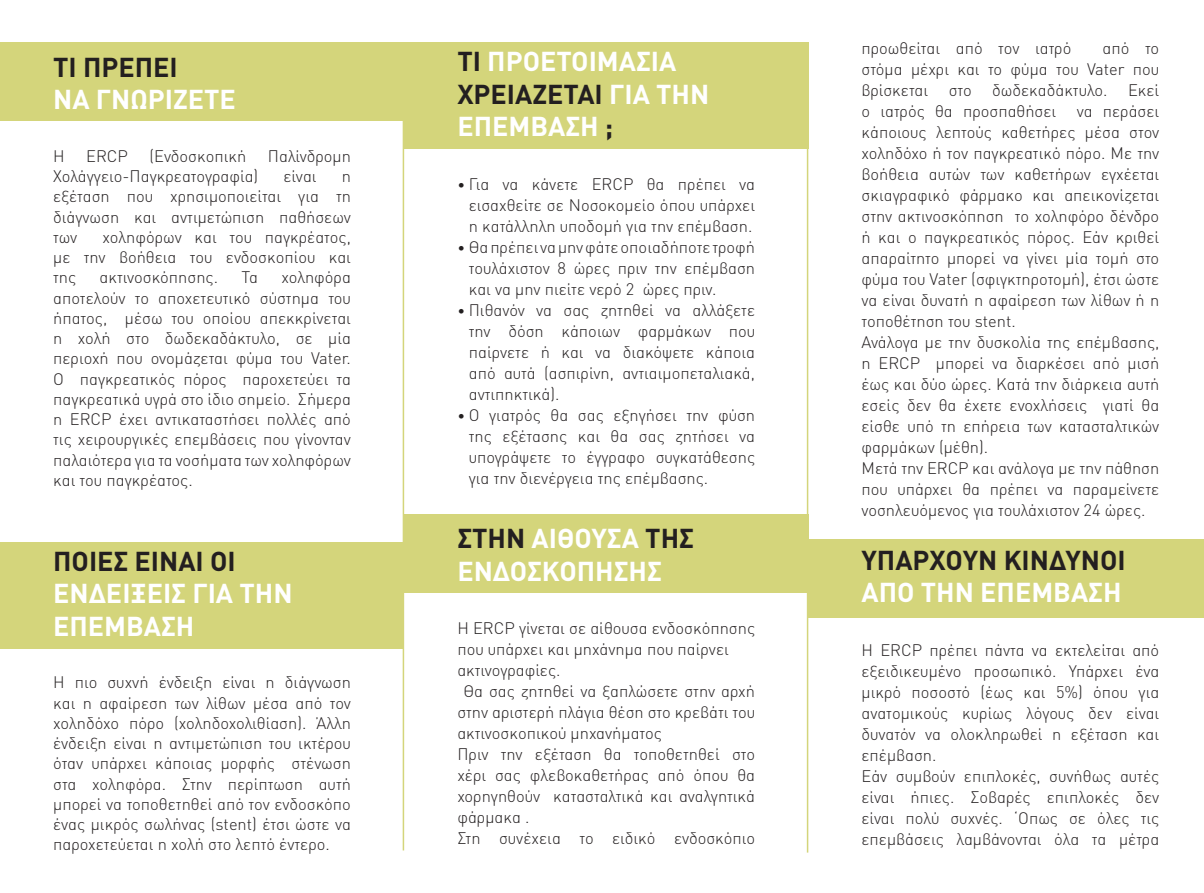
<style>
.page{position:relative;width:1204px;height:893px;background:#fff}
.page>*{position:absolute;margin:0;border:0;box-sizing:border-box;transform-origin:0 0}
.t1{font:700 27px/32.4px "DIN Greek";color:#fff}
.t2{font:700 27px "DIN Greek";color:#231f20}
.t3{font:300 16.5px/21px "DIN Greek";color:#231f20;text-align:justify}
.s1{color:#231f20}
.s2{font-size:14.25px}
</style>
<div class="page">
<div style="left:0;top:43px;width:404px;height:78px;background:#d4d57b"></div>
<div style="left:0;top:542px;width:404px;height:106px;background:#d4d57b"></div>
<div style="left:403px;top:43px;width:405px;height:106px;background:#d4d57b"></div>
<div style="left:403px;top:514px;width:405px;height:78px;background:#d4d57b"></div>
<div style="left:808px;top:539px;width:395px;height:79px;background:#d4d57b"></div>
<hr style="left:402px;top:45px;width:2px;height:805px;background:#d4d57b">
<hr style="left:806px;top:46px;width:2px;height:807px;background:#d4d57b">
<h1 class="t2" style="left:53px;top:51px;width:126px">ΤΙ ΠΡΕΠΕΙ</h1>
<h1 class="t1" style="left:53px;top:83px;width:184px">ΝΑ ΓΝΩΡΙΖΕΤΕ</h1>
<p class="t3" style="left:53px;top:147px;width:13px">Η</p>
<p class="t3" style="left:86px;top:147px;width:43px">ERCP</p>
<p class="t3" style="left:149px;top:147px;width:98px">(Ενδοσκοπική</p>
<p class="t3" style="left:268px;top:147px;width:85px">Παλίνδρομη</p>
<p class="t3" style="left:53px;top:168px;width:207px">Χολάγγειο-Παγκρεατογραφία)</p>
<p class="t3" style="left:283px;top:168px;width:35px">είναι</p>
<p class="t3" style="left:53px;top:168px;width:299px;line-height:20.2px;text-indent:288px">η εξέταση που χρησιμοποιείται για τη διάγνωση και αντιμετώπιση παθήσεων των</p>
<p class="t3" style="left:53px;top:229px;width:299px;line-height:20.2px;text-indent:49px">χοληφόρων και του παγκρέατος, με την βοήθεια του ενδοσκοπίου και της</p>
<p class="t3" style="left:53px;top:269px;width:299px;line-height:20.2px;text-indent:228px">χοληφόρα αποτελούν το αποχετευτικό σύστημα του ήπατος, μέσω του οποίου απεκκρίνεται η χολή στο δωδεκαδάκτυλο, σε μία περιοχή που ονομάζεται φύμα του Vater.<br>Ο παγκρεατικός πόρος παροχετεύει τα παγκρεατικά υγρά στο ίδιο σημείο. Σήμερα η ERCP έχει αντικαταστήσει πολλές από τις χειρουργικές επεμβάσεις που γίνονταν παλαιότερα για τα νοσήματα των χοληφόρων και του παγκρέατος.</p>
<p class="t3" style="left:100px;top:269px;width:120px">ακτινοσκόπησης.</p>
<p class="t3" style="left:241px;top:269px;width:18px">Τα</p>
<h1 class="t2" style="left:53px;top:545px;width:184px">ΠΟΙΕΣ ΕΙΝΑΙ ΟΙ</h1>
<h1 class="t1" style="left:53px;top:577px;width:241px">ΕΝΔΕΙΞΕΙΣ ΓΙΑ ΤΗΝ<br>ΕΠΕΜΒΑΣΗ</h1>
<p class="t3" style="left:53px;top:674px;width:299px;line-height:20.2px">Η πιο συχνή ένδειξη είναι η διάγνωση και η αφαίρεση των λίθων μέσα από τον χοληδόχο πόρο (χοληδοχολιθίαση). Άλλη ένδειξη είναι η αντιμετώπιση του ικτέρου όταν υπάρχει κάποιας μορφής στένωση στα χοληφόρα. Στην περίπτωση αυτή μπορεί να τοποθετηθεί από τον ενδοσκόπο ένας μικρός σωλήνας (stent) έτσι ώστε να παροχετεύεται η χολή στο λεπτό έντερο.</p>
<h1 class="t1" style="left:457px;top:45px;width:253px"><span class="s1">ΤΙ</span> ΠΡΟΕΤΟΙΜΑΣΙΑ<br><span class="s1">ΧΡΕΙΑΖΕΤΑΙ</span> ΓΙΑ ΤΗΝ<br>ΕΠΕΜΒΑΣΗ <span class="s1">;</span></h1>
<p class="t3" style="left:469px;top:175px;width:288px;text-indent:-11px"><span class="s2">•</span> Για να κάνετε ERCP θα πρέπει να εισαχθείτε σε Νοσοκομείο όπου υπάρχει η κατάλληλη υποδομή για την επέμβαση.</p>
<p class="t3" style="left:469px;top:238px;width:288px;text-indent:-11px"><span class="s2">•</span> Θα πρέπει να μην φάτε οποιαδήποτε τροφή τουλάχιστον 8 ώρες πριν την επέμβαση και να μην πιείτε νερό 2 ώρες πριν.</p>
<p class="t3" style="left:469px;top:301px;width:288px;text-indent:-11px"><span class="s2">•</span> Πιθανόν να σας ζητηθεί να αλλάξετε την δόση κάποιων φαρμάκων που παίρνετε ή και να διακόψετε κάποια από αυτά (ασπιρίνη, αντιαιμοπεταλιακά, αντιπηκτικά).</p>
<p class="t3" style="left:469px;top:406px;width:288px;text-indent:-11px"><span class="s2">•</span> Ο γιατρός θα σας εξηγήσει την φύση της εξέτασης και θα σας ζητήσει να υπογράψετε το έγγραφο συγκατάθεσης για την διενέργεια της επέμβασης.</p>
<h1 class="t1" style="left:457px;top:522px;width:238px"><span class="s1">ΣΤΗΝ</span> ΑΙΘΟΥΣΑ <span class="s1">ΤΗΣ<br></span>ΕΝΔΟΣΚΟΠΗΣΗΣ</h1>
<p class="t3" style="left:457px;top:620px;width:299px">Η ERCP γίνεται σε αίθουσα ενδοσκόπησης</p>
<p class="t3" style="left:457px;top:641px;width:273px">που υπάρχει και μηχάνημα που παίρνει</p>
<p class="t3" style="left:457px;top:662px;width:105px">ακτινογραφίες.</p>
<p class="t3" style="left:463px;top:683px;width:293px">Θα σας ζητηθεί να ξαπλώσετε στην αρχή</p>
<p class="t3" style="left:457px;top:704px;width:299px">στην αριστερή πλάγια θέση στο κρεβάτι του</p>
<p class="t3" style="left:457px;top:725px;width:206px">ακτινοσκοπικού μηχανήματος</p>
<p class="t3" style="left:457px;top:746px;width:299px">Πριν την εξέταση θα τοποθετηθεί στο</p>
<p class="t3" style="left:457px;top:767px;width:299px">χέρι σας φλεβοκαθετήρας από όπου θα</p>
<p class="t3" style="left:457px;top:788px;width:299px">χορηγηθούν κατασταλτικά και αναλγητικά</p>
<p class="t3" style="left:457px;top:809px;width:74px">φάρμακα .</p>
<p class="t3" style="left:457px;top:830px;width:299px">Στη συνέχεια το ειδικό ενδοσκόπιο</p>
<p class="t3" style="left:861px;top:40px;width:211px">προωθείται από τον ιατρό</p>
<p class="t3" style="left:861px;top:40px;width:299px;text-align:left;text-indent:241px">από το στόμα μέχρι και το φύμα του Vater που βρίσκεται στο δωδεκαδάκτυλο. Εκεί ο ιατρός θα προσπαθήσει να περάσει κάποιους λεπτούς καθετήρες μέσα στον χοληδόχο ή τον παγκρεατικό πόρο. Με την βοήθεια αυτών των καθετήρων εγχέεται σκιαγραφικό φάρμακο και απεικονίζεται στην ακτινοσκόπηση το χοληφόρο δένδρο ή και ο παγκρεατικός πόρος. Εάν κριθεί απαραίτητο μπορεί να γίνει μία τομή στο φύμα του Vater (σφιγκτηροτομή), έτσι ώστε να είναι δυνατή η αφαίρεση των λίθων ή η τοποθέτηση του stent.<br>Ανάλογα με την δυσκολία της επέμβασης, η ERCP μπορεί να διαρκέσει από μισή έως και δύο ώρες. Κατά την διάρκεια αυτή εσείς δεν θα έχετε ενοχλήσεις γιατί θα είσθε υπό τη επήρεια των κατασταλτικών φαρμάκων (μέθη).<br>Μετά την ΕRCP και ανάλογα με την πάθηση που υπάρχει θα πρέπει να παραμείνετε νοσηλευόμενος για τουλάχιστον 24 ώρες.</p>
<h1 class="t2" style="left:861px;top:544px;width:266px">ΥΠΑΡΧΟΥΝ ΚΙΝΔΥΝΟΙ</h1>
<h1 class="t1" style="left:861px;top:576px;width:261px">ΑΠΟ ΤΗΝ ΕΠΕΜΒΑΣΗ</h1>
<p class="t3" style="left:861px;top:641px;width:299px;text-align:left">Η ERCP πρέπει πάντα να εκτελείται από εξειδικευμένο προσωπικό. Υπάρχει ένα μικρό ποσοστό (έως και 5%) όπου για ανατομικούς κυρίως λόγους δεν είναι δυνατόν να ολοκληρωθεί η εξέταση και επέμβαση.<br>Εάν συμβούν επιπλοκές, συνήθως αυτές είναι ήπιες. Σοβαρές επιπλοκές δεν είναι πολύ συχνές. ‘Oπως σε όλες τις επεμβάσεις λαμβάνονται όλα τα μέτρα</p>
</div>
